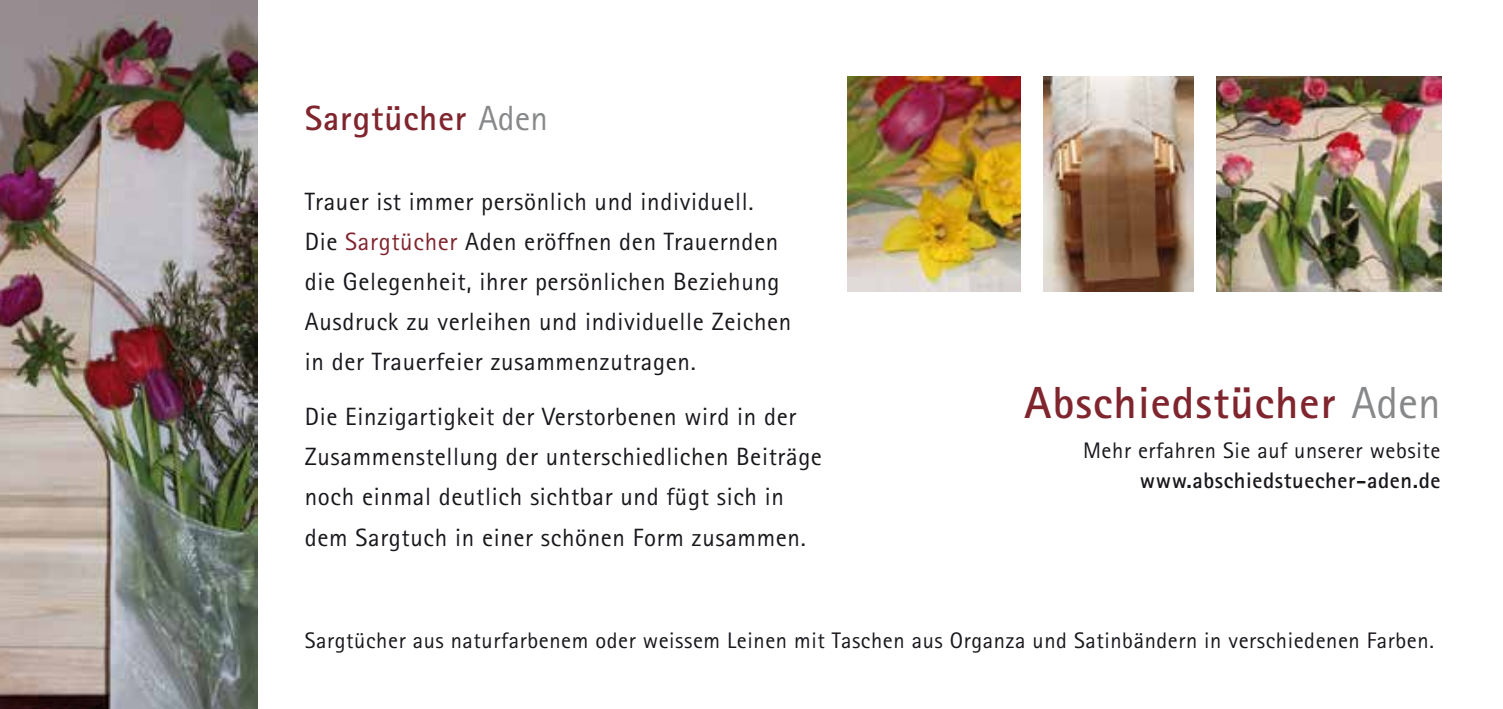
<style>
.page{position:relative;width:1503px;height:709px;background:#fff}
.page>*{position:absolute;margin:0;border:0;box-sizing:border-box;transform-origin:0 0}
.t1{font:700 45px "Rotis Sans Serif";letter-spacing:.025em;color:#80252e}
.t2{font:700 35px "Rotis Sans Serif";letter-spacing:.025em;color:#80252e}
.t3{font:25px/40px "Rotis Sans Serif";letter-spacing:.025em;color:#1a171c}
.t4{font:22.5px/30px "Rotis Sans Serif";letter-spacing:.025em;color:#1a171c;text-align:right}
.s1{font-weight:400;color:#87888a}
.s2{color:#80252e}
.s3{font-weight:700}
</style>
<div class="page">
<img style="left:0;top:0;width:257px;height:709px">
<img style="left:1043px;top:76px;width:151px;height:216px">
<img style="left:847px;top:76px;width:174px;height:216px">
<img style="left:1216px;top:76px;width:224px;height:216px">
<p class="t2" style="left:305px;top:96px;width:244px">Sargtücher <span class="s1">Aden</span></p>
<p class="t3" style="left:305px;top:182px;width:488px">Trauer ist immer persönlich und individuell.<br>Die <span class="s2">Sargtücher</span> Aden eröffnen den Trauernden die Gelegenheit, ihrer persönlichen Beziehung Ausdruck zu verleihen und individuelle Zeichen in der Trauerfeier zusammenzutragen.</p>
<p class="t3" style="left:305px;top:397px;width:519px">Die Einzigartigkeit der Verstorbenen wird in der Zusammenstellung der unterschiedlichen Beiträge noch einmal deutlich sichtbar und fügt sich in dem Sargtuch in einer schönen Form zusammen.</p>
<p class="t1" style="left:1024px;top:374px;width:418px">Abschiedstücher <span class="s1">Aden</span></p>
<p class="t4" style="left:1083px;top:435px;width:359px">Mehr erfahren Sie auf unserer website <span class="s3">www.abschiedstuecher-aden.de</span></p>
<p class="t4" style="left:305px;top:625px;width:1130px">Sargtücher aus naturfarbenem oder weissem Leinen mit Taschen aus Organza und Satinbändern in verschiedenen Farben.</p>
</div>
